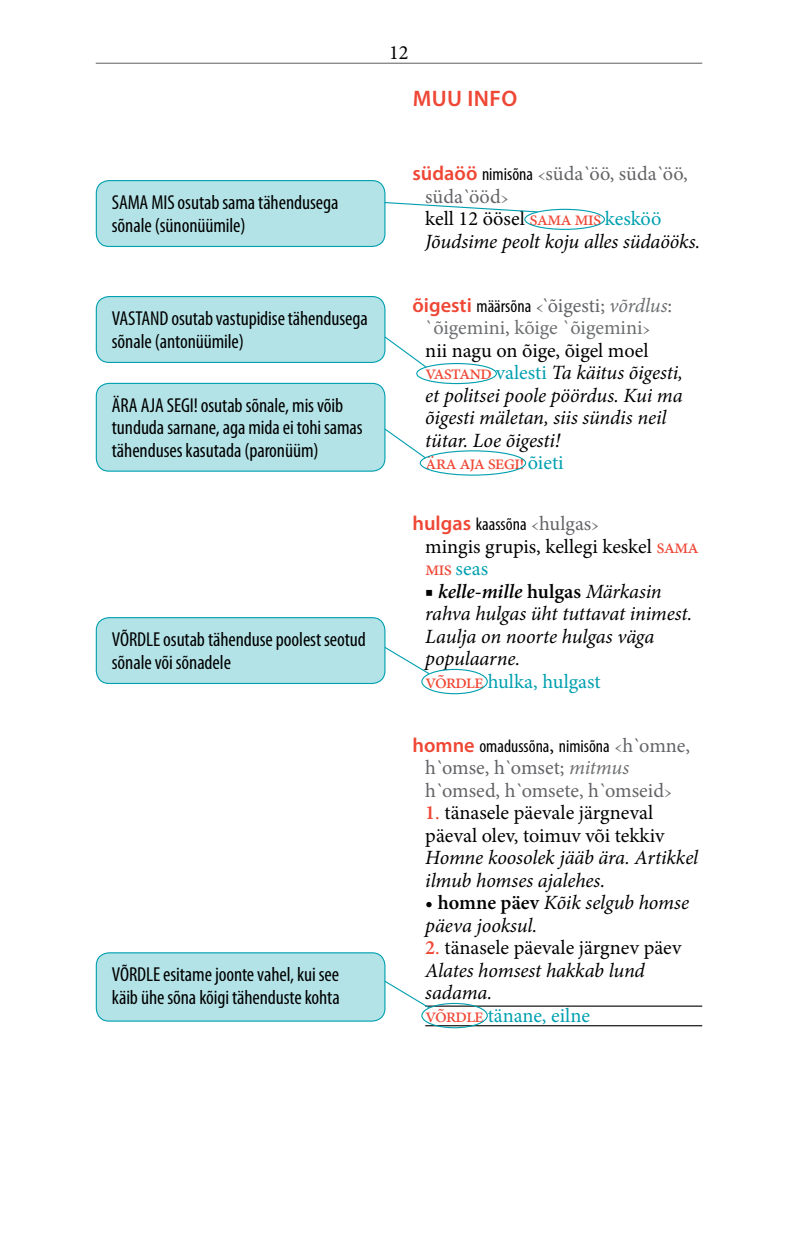
<style>
.page{position:relative;width:798px;height:1244px;background:#fff}
.page>*{position:absolute;margin:0;border:0;box-sizing:border-box;transform-origin:0 0}
.t1{font:600 22.5px "Myriad Pro";letter-spacing:.02em;color:#ef4735}
.t2{font:italic 20.25px/22.5px "Minion Pro";letter-spacing:-.01em;color:#000}
.t3{font:condensed 20.25px/22.5px "Myriad Pro";letter-spacing:-.005em;color:#000}
.t4{font:20.25px/22.5px "Minion Pro";letter-spacing:-.01em;color:#000}
.t5{font:20.25px/22.5px "Minion Pro";color:#636467}
.t6{font:20.25px/22.5px "Minion Pro";letter-spacing:-.05em;color:#000}
.t7{font:condensed 18px "Myriad Pro";color:#000}
.s1{font-family:"Myriad Pro";font-weight:600;font-style:normal;color:#ef4735}
.s2{font-family:"Myriad Pro";font-style:normal;font-stretch:condensed;font-size:18px}
.s3{font-family:"High Tower Text";font-style:normal;color:#6d6f71}
.s4{font-style:normal;color:#636467}
.s5{font-style:normal}
.s6{font-style:normal;color:#ef4735}
.s7{font-style:normal;color:#00a0af}
.s8{color:#6d6f71}
.s9{font-style:normal;color:#6d6f71}
.s10{font-weight:600;font-stretch:normal;font-size:20.25px;color:#ef4735}
.s11{font-family:"High Tower Text";font-stretch:normal;font-size:20.25px;color:#6d6f71}
.s12{font-family:"Minion Pro";font-stretch:normal;font-size:20.25px;color:#636467}
.s13{color:#ef4735}
.s14{color:#00a0af}
.s15{font-weight:600}
.s16{font-weight:600;font-style:normal}
.s17{font-family:"Minion Pro";font-stretch:normal;font-size:20.25px}
.s18{font-style:italic;color:#6d6f71}
.s19{font-family:"High Tower Text";color:#6d6f71}
.s20{font-weight:600;color:#ef4735}
.s21{font-weight:600;font-style:normal;color:#ef4735}
</style>
<div class="page">
<hr style="left:96px;top:63px;width:606px;height:1px;background:#6d6f71">
<hr style="left:425px;top:1005px;width:277px;height:1px;background:#000">
<hr style="left:425px;top:1025px;width:277px;height:1px;background:#000">
<div style="left:96px;top:296px;width:289px;height:66px;background:#b3e3e7;border-radius:13px"></div>
<div style="left:96px;top:296px;width:289px;height:67px;border:1px solid #00a0af;border-radius:13px"></div>
<div style="left:416px;top:363px;width:80px;height:21px;border:1px solid #00a0af;border-radius:50%"></div>
<svg style="left:383px;top:335px;width:44px;height:34px"></svg>
<div style="left:96px;top:383px;width:289px;height:88px;background:#b3e3e7;border-radius:13px"></div>
<div style="left:96px;top:383px;width:289px;height:89px;border:1px solid #00a0af;border-radius:13px"></div>
<div style="left:419px;top:450px;width:107px;height:26px;border:1px solid #00a0af;border-radius:50%"></div>
<svg style="left:383px;top:427px;width:44px;height:32px"></svg>
<div style="left:96px;top:618px;width:289px;height:65px;background:#b3e3e7;border-radius:13px"></div>
<div style="left:96px;top:617px;width:289px;height:67px;border:1px solid #00a0af;border-radius:13px"></div>
<div style="left:421px;top:669px;width:66px;height:25px;border:1px solid #00a0af;border-radius:50%"></div>
<svg style="left:383px;top:646px;width:47px;height:29px"></svg>
<div style="left:96px;top:953px;width:289px;height:68px;background:#b3e3e7;border-radius:13px"></div>
<div style="left:96px;top:952px;width:289px;height:69px;border:1px solid #00a0af;border-radius:13px"></div>
<div style="left:421px;top:1003px;width:66px;height:25px;border:1px solid #00a0af;border-radius:50%"></div>
<svg style="left:383px;top:979px;width:47px;height:30px"></svg>
<div style="left:96px;top:181px;width:289px;height:65px;background:#b3e3e7;border-radius:13px"></div>
<div style="left:96px;top:180px;width:289px;height:67px;border:1px solid #00a0af;border-radius:13px"></div>
<div style="left:524px;top:209px;width:80px;height:21px;border:1px solid #00a0af;border-radius:50%"></div>
<svg style="left:383px;top:201px;width:155px;height:12px"></svg>
<p class="t3" style="left:112px;top:191px;width:228px">SAMA MIS osutab sama tähendusega sõnale (sünonüümile)</p>
<p class="t3" style="left:112px;top:307px;width:257px">VASTAND osutab vastupidise tähendusega sõnale (antonüümile)</p>
<p class="t3" style="left:112px;top:394px;width:252px">ÄRA AJA SEGI! osutab sõnale, mis võib tunduda sarnane, aga mida ei tohi samas tähenduses kasutada (paronüüm)</p>
<p class="t3" style="left:112px;top:628px;width:255px">VÕRDLE osutab tähenduse poolest seotud sõnale või sõnadele</p>
<p class="t3" style="left:112px;top:963px;width:229px">VÕRDLE esitame joonte vahel, kui see käib ühe sõna kõigi tähenduste kohta</p>
<p class="t4" style="left:389px;top:41px;width:21px">12</p>
<p class="t1" style="left:412px;top:84px;width:106px">Muu info</p>
<p class="t2" style="left:425px;top:162px;width:276px;text-indent:-13px"><span class="s1">südaöö</span> <span class="s2">nimisõna</span> <span class="s3">&lt;</span><span class="s4">süda`öö, süda`öö, süda`ööd</span><span class="s3">&gt;<br></span><span class="s5">kell 12 öösel</span> <span class="s6">sama mis</span> <span class="s7">kesköö<br></span>Jõudsime peolt koju alles südaööks.</p>
<p class="t2" style="left:425px;top:294px;width:259px;text-indent:-13px"><span class="s1">õigesti</span> <span class="s2">määrsõna</span> <span class="s3">&lt;</span><span class="s4">`õigesti;</span> <span class="s8">võrdlus</span><span class="s4">: </span><span class="s9">`õigemini</span><span class="s4">,</span> <span class="s9">kõige `õigemini</span><span class="s3">&gt;<br></span><span class="s5">nii nagu on õige, õigel moel </span><span class="s6">vastand</span> <span class="s7">valesti</span> Ta käitus õigesti, et politsei poole pöördus. Kui ma õigesti mäletan, siis sündis neil tütar. Loe õigesti!<br><span class="s6">ära aja segi!</span> <span class="s7">õieti</span></p>
<p class="t7" style="left:412px;top:513px;width:188px"><span class="s10">hulgas</span> kaassõna <span class="s11">&lt;</span><span class="s12">hulgas</span><span class="s11">&gt;</span></p>
<p class="t6" style="left:425px;top:535px;width:275px">mingis grupis, kellegi keskel <span class="s13">sama mis</span> <span class="s14">seas</span></p>
<p class="t2" style="left:425px;top:580px;width:268px"><span class="s5">■</span> <span class="s15">kelle-mille</span> <span class="s16">hulgas</span> Märkasin rahva hulgas üht tuttavat inimest.<br>Laulja on noorte hulgas väga populaarne.<br><span class="s6">võrdle</span> <span class="s7">hulka, hulgast</span></p>
<p class="t7" style="left:412px;top:735px;width:279px"><span class="s10">homne</span> omadussõna<span class="s17">,</span> nimisõna <span class="s11">&lt;</span><span class="s12">h`omne,</span></p>
<p class="t5" style="left:425px;top:757px;width:248px">h`omse, h`omset; <span class="s18">mitmus </span>h`omsed, h`omsete, h`omseid<span class="s19">&gt;</span></p>
<p class="t4" style="left:425px;top:802px;width:241px"><span class="s20">1</span><span class="s13">.</span> tänasele päevale järgneval päeval olev, toimuv või tekkiv</p>
<p class="t2" style="left:425px;top:846px;width:274px">Homne koosolek jääb ära. Artikkel ilmub homses ajalehes.</p>
<p class="t2" style="left:425px;top:891px;width:265px"><span class="s5">•</span> <span class="s16">homne päev</span> Kõik selgub homse päeva jooksul.</p>
<p class="t2" style="left:425px;top:936px;width:258px"><span class="s21">2</span><span class="s6">.</span> <span class="s5">tänasele päevale järgnev päev<br></span>Alates homsest hakkab lund sadama.<br><span class="s6">võrdle</span> <span class="s7">tänane, eilne</span></p>
</div>
